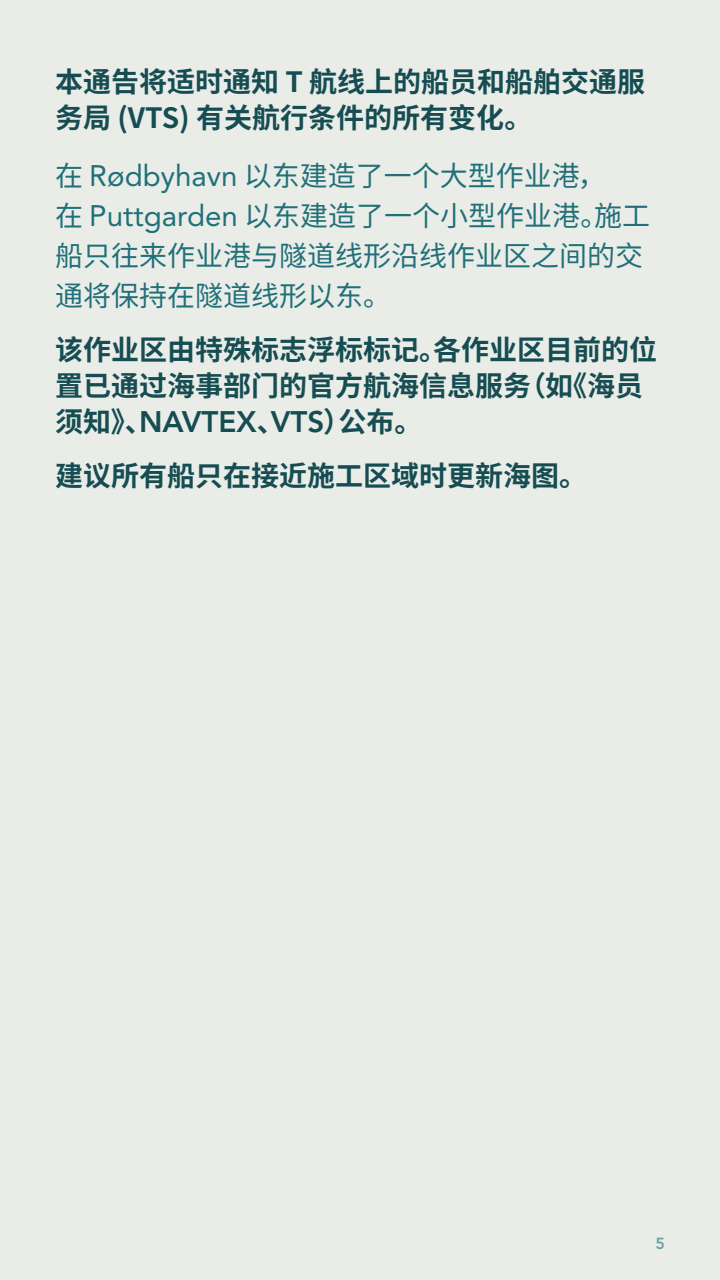
<style>
.page{position:relative;width:720px;height:1280px;background:#eaede7}
.page>*{position:absolute;margin:0;border:0;box-sizing:border-box;transform-origin:0 0}
.Body_bold{font:700 28px/36px "Noto Sans CJ Ksc";color:#164d53}
.Body{font:28px/40px "Noto Sans CJ Ksc";color:#217079}
.t1{font:800 16px "Avenir LT Std";color:#6da0aa}
.s1{font-family:"Avenir LT Std";font-size:29.5px}
.s2{font-family:"Avenir LT Std";font-weight:800;font-size:29.5px}
</style>
<div class="page">
<p class="Body_bold" style="left:55px;top:65px;width:592px">本通告将适时通知 T 航线上的船员和船舶交通服务局 (VTS) 有关航行条件的所有变化。</p>
<p class="Body" style="left:55px;top:157px;width:597px">在 <span class="s1">Rødbyhavn</span> 以东建造了一个大型作业港，<br>在 <span class="s1">Puttgarden</span> 以东建造了一个小型作业港。施工船只往来作业港与隧道线形沿线作业区之间的交通将保持在隧道线形以东。</p>
<p class="Body_bold" style="left:55px;top:333px;width:603px">该作业区由特殊标志浮标标记。各作业区目前的位置已通过海事部门的官方航海信息服务（如《海员须知》、<span class="s2">NAVTEX</span>、<span class="s2">VTS</span>）公布。</p>
<p class="Body_bold" style="left:55px;top:459px;width:534px">建议所有船只在接近施工区域时更新海图。</p>
<p class="t1" style="left:656px;top:1234px;width:11px">5</p>
</div>
